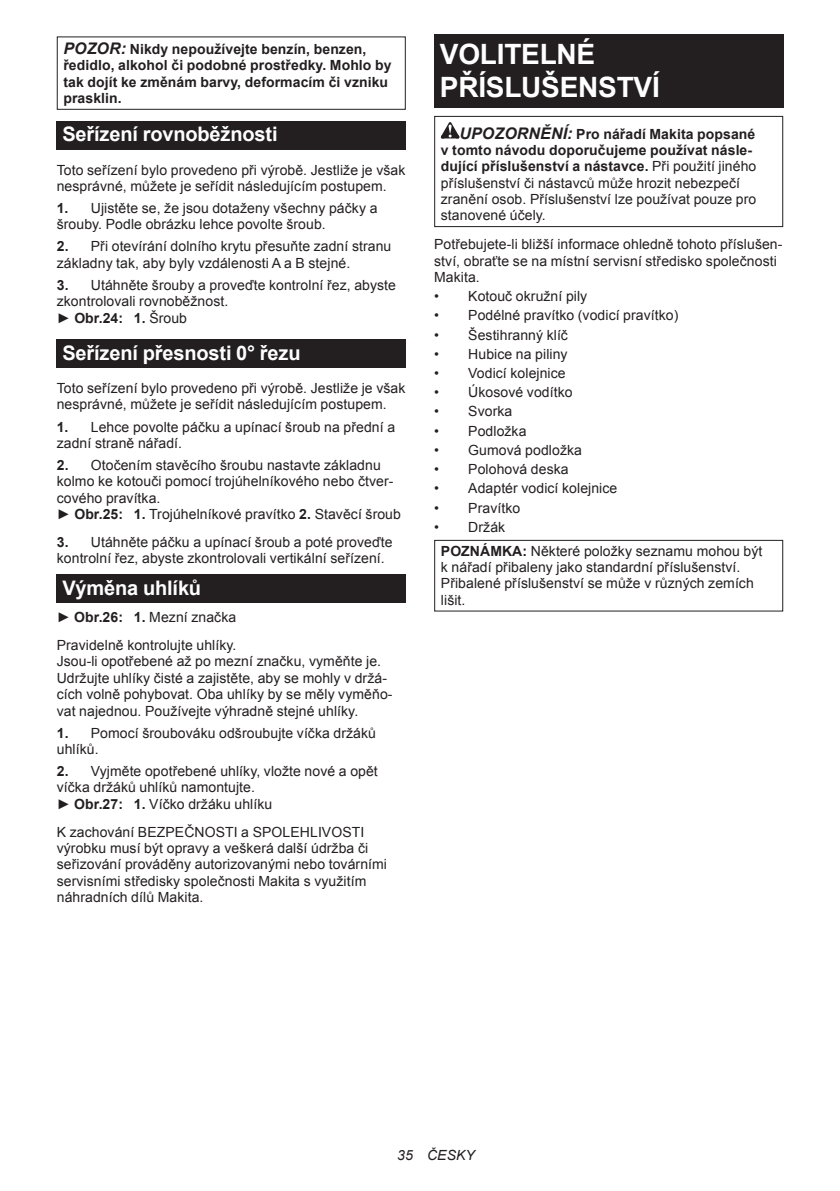
<style>
.page{position:relative;width:840px;height:1191px;background:#fff}
.page>*{position:absolute;margin:0;border:0;box-sizing:border-box;transform-origin:0 0}
.t1{font:700 28px/32.8px "Arial";letter-spacing:-.01em;color:#fff}
.t2{font:700 20px "Arial";letter-spacing:-.01em;color:#fff}
.t3{font:14px/16.4px "Arial";letter-spacing:.005em;color:#231f20}
.t4{font:700 14px/16.4px "Arial";letter-spacing:.005em;color:#231f20}
.t5{font:italic 14px "Arial";letter-spacing:.005em;color:#231f20}
.s1{font-style:italic;font-size:16px}
.s2{font-weight:700}
.s3{font-weight:700;font-style:italic;font-size:16px}
</style>
<div class="page">
<div style="left:57px;top:36px;width:348px;height:74px;border:1px solid #231f20"></div>
<div style="left:57px;top:121px;width:348px;height:29px;background:#231f20"></div>
<div style="left:57px;top:340px;width:348px;height:28px;background:#231f20"></div>
<div style="left:57px;top:574px;width:348px;height:29px;background:#231f20"></div>
<div style="left:434px;top:34px;width:348px;height:74px;background:#231f20"></div>
<svg style="left:440px;top:122px;width:19px;height:16px"></svg>
<div style="left:434px;top:116px;width:348px;height:111px;border:1px solid #231f20"></div>
<div style="left:434px;top:540px;width:348px;height:71px;border:1px solid #231f20"></div>
<p class="t4" style="left:63px;top:41px;width:329px"><span class="s1">POZOR:</span> Nikdy nepoužívejte benzín, benzen, ředidlo, alkohol či podobné prostředky. Mohlo by tak dojít ke změnám barvy, deformacím či vzniku prasklin.</p>
<h2 class="t2" style="left:62px;top:121px;width:216px">Seřízení rovnoběžnosti</h2>
<p class="t3" style="left:57px;top:162px;width:350px">Toto seřízení bylo provedeno při výrobě. Jestliže je však nesprávné, můžete je seřídit následujícím postupem.</p>
<p class="t3" style="left:57px;top:200px;width:322px"><span class="s2">1.</span> Ujistěte se, že jsou dotaženy všechny páčky a šrouby. Podle obrázku lehce povolte šroub.</p>
<p class="t3" style="left:57px;top:238px;width:336px"><span class="s2">2.</span> Při otevírání dolního krytu přesuňte zadní stranu základny tak, aby byly vzdálenosti A a B stejné.</p>
<p class="t3" style="left:57px;top:277px;width:340px"><span class="s2">3.</span> Utáhněte šrouby a proveďte kontrolní řez, abyste zkontrolovali rovnoběžnost.<br>► <span class="s2">Obr.24: 1.</span> Šroub</p>
<h2 class="t2" style="left:62px;top:339px;width:239px">Seřízení přesnosti 0° řezu</h2>
<p class="t3" style="left:57px;top:380px;width:350px">Toto seřízení bylo provedeno při výrobě. Jestliže je však nesprávné, můžete je seřídit následujícím postupem.</p>
<p class="t3" style="left:57px;top:418px;width:340px"><span class="s2">1.</span> Lehce povolte páčku a upínací šroub na přední a zadní straně nářadí.</p>
<p class="t3" style="left:57px;top:457px;width:345px"><span class="s2">2.</span> Otočením stavěcího šroubu nastavte základnu kolmo ke kotouči pomocí trojúhelníkového nebo čtver&shy;cového pravítka.<br>► <span class="s2">Obr.25: 1.</span> Trojúhelníkové pravítko <span class="s2">2.</span> Stavěcí šroub</p>
<p class="t3" style="left:57px;top:534px;width:337px"><span class="s2">3.</span> Utáhněte páčku a upínací šroub a poté proveďte kontrolní řez, abyste zkontrolovali vertikální seřízení.</p>
<h2 class="t2" style="left:62px;top:574px;width:140px">Výměna uhlíků</h2>
<p class="t3" style="left:57px;top:603px;width:181px;line-height:27.8px">► <span class="s2">Obr.26: 1.</span> Mezní značka<br>Pravidelně kontrolujte uhlíky.</p>
<p class="t3" style="left:57px;top:653px;width:337px">Jsou-li opotřebené až po mezní značku, vyměňte je.<br>Udržujte uhlíky čisté a zajistěte, aby se mohly v držá&shy;cích volně pohybovat. Oba uhlíky by se měly vyměňo&shy;vat najednou. Používejte výhradně stejné uhlíky.</p>
<p class="t3" style="left:57px;top:724px;width:320px"><span class="s2">1.</span> Pomocí šroubováku odšroubujte víčka držáků uhlíků.</p>
<p class="t3" style="left:57px;top:763px;width:322px"><span class="s2">2.</span> Vyjměte opotřebené uhlíky, vložte nové a opět víčka držáků uhlíků namontujte.<br>► <span class="s2">Obr.27: 1.</span> Víčko držáku uhlíku</p>
<p class="t3" style="left:57px;top:823px;width:331px">K zachování BEZPEČNOSTI a SPOLEHLIVOSTI výrobku musí být opravy a veškerá další údržba či seřizování prováděny autorizovanými nebo továrními servisními středisky společnosti Makita s využitím náhradních dílů Makita.</p>
<h1 class="t1" style="left:439px;top:38px;width:221px">VOLITELNÉ<br>PŘÍSLUŠENSTVÍ</h1>
<p class="t3" style="left:440px;top:125px;width:317px;text-indent:19px"><span class="s3">UPOZORNĚNÍ:</span> <span class="s2">Pro nářadí Makita popsané v tomto návodu doporučujeme používat násle&shy;dující příslušenství a nástavce.</span> Při použití jiného příslušenství či nástavců může hrozit nebezpečí zranění osob. Příslušenství lze používat pouze pro stanovené účely.</p>
<p class="t3" style="left:434px;top:236px;width:349px">Potřebujete-li bližší informace ohledně tohoto příslušen&shy;ství, obraťte se na místní servisní středisko společnosti<br>Makita.</p>
<p class="t3" style="left:434px;top:288px;width:154px">• Kotouč okružní pily</p>
<p class="t3" style="left:434px;top:307px;width:245px">• Podélné pravítko (vodicí pravítko)</p>
<p class="t3" style="left:434px;top:326px;width:135px">• Šestihranný klíč</p>
<p class="t3" style="left:434px;top:346px;width:135px">• Hubice na piliny</p>
<p class="t3" style="left:434px;top:365px;width:133px">• Vodicí kolejnice</p>
<p class="t3" style="left:434px;top:384px;width:140px">• Úkosové vodítko</p>
<p class="t3" style="left:434px;top:403px;width:80px">• Svorka</p>
<p class="t3" style="left:434px;top:423px;width:94px">• Podložka</p>
<p class="t3" style="left:434px;top:442px;width:149px">• Gumová podložka</p>
<p class="t3" style="left:434px;top:461px;width:136px">• Polohová deska</p>
<p class="t3" style="left:434px;top:480px;width:184px">• Adaptér vodicí kolejnice</p>
<p class="t3" style="left:434px;top:499px;width:87px">• Pravítko</p>
<p class="t3" style="left:440px;top:515px;width:323px;line-height:23.8px;text-indent:-7px">• Držák<br><span class="s2">POZNÁMKA:</span> Některé položky seznamu mohou být</p>
<p class="t3" style="left:440px;top:559px;width:314px">k nářadí přibaleny jako standardní příslušenství.<br>Přibalené příslušenství se může v různých zemích lišit.</p>
<p class="t5" style="left:397px;top:1146px;width:79px">35 ČESKY</p>
</div>
